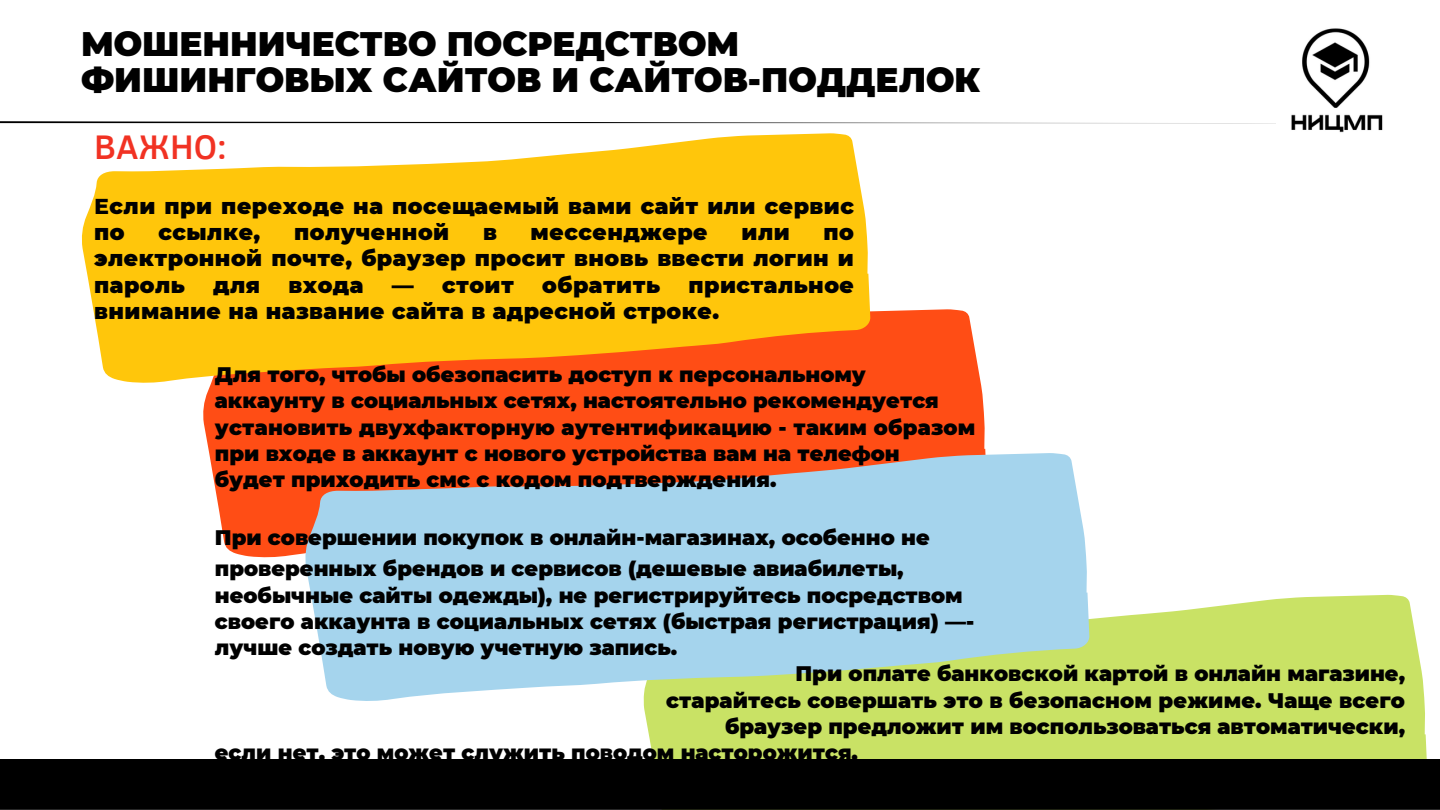
<style>
.page{position:relative;width:1440px;height:810px;background:#fff}
.page>*{position:absolute;margin:0;border:0;box-sizing:border-box;transform-origin:0 0}
.t1{font:500 35px "Clear Sans";color:#f13223}
.t2{font:900 34px/36.8px "Montserrat";color:#000}
.t3{font:900 22px/26.2px "Montserrat";letter-spacing:.02em;color:#000}
.t4{font:900 21px "Montserrat";color:#000}
.s1{font-weight:800}
</style>
<div class="page">
<div style="left:643px;top:595px;width:784px;height:164px;background:#c9e265"></div>
<div style="left:203px;top:309px;width:783px;height:249px;background:#ff4d15"></div>
<svg style="left:305px;top:453px;width:785px;height:249px;background:#b3c9ce"></svg>
<svg style="left:81px;top:133px;width:790px;height:250px;background:#ffc027"></svg>
<div style="left:0;top:759px;width:1440px;height:51px;background:#000"></div>
<svg style="left:0;top:121px;width:1103px;height:2px"></svg>
<img style="left:1291px;top:28px;width:92px;height:105px">
<p class="t2" style="left:81px;top:25px;width:901px">МОШЕННИЧЕСТВО ПОСРЕДСТВОМ<br>ФИШИНГОВЫХ САЙТОВ И САЙТОВ-ПОДДЕЛОК</p>
<p class="t1" style="left:94px;top:121px;width:134px">ВАЖНО:</p>
<p class="t3" style="left:94px;top:193px;width:761px"><span class="s1">Е</span>сли при переходе на посещаемый вами сайт или сервис по</p>
<p class="t3" style="left:158px;top:219px;width:103px">ссылке,</p>
<p class="t3" style="left:294px;top:219px;width:157px">полученной</p>
<p class="t3" style="left:483px;top:219px;width:15px">в</p>
<p class="t3" style="left:531px;top:219px;width:179px">мессенджере</p>
<p class="t3" style="left:742px;top:219px;width:50px">или</p>
<p class="t3" style="left:94px;top:219px;width:761px;text-align:justify;text-indent:729px">по электронной почте, браузер просит вновь ввести логин и пароль</p>
<p class="t3" style="left:213px;top:272px;width:48px">для</p>
<p class="t3" style="left:289px;top:272px;width:76px">входа</p>
<p class="t3" style="left:392px;top:272px;width:124px">— стоит</p>
<p class="t3" style="left:542px;top:272px;width:119px">обратить</p>
<p class="t3" style="left:94px;top:272px;width:761px;text-indent:594px">пристальное внимание на название сайта в адресной строке.</p>
<p class="t4" style="left:215px;top:362px;width:653px">Для того, чтобы обезопасить доступ к персональному</p>
<p class="t4" style="left:215px;top:388px;width:726px">аккаунту в социальных сетях, настоятельно рекомендуется</p>
<p class="t4" style="left:215px;top:414px;width:762px">установить двухфакторную аутентификацию - таким образом</p>
<p class="t4" style="left:215px;top:440px;width:686px">при входе в аккаунт с нового устройства вам на телефон</p>
<p class="t4" style="left:215px;top:467px;width:563px">будет приходить смс с кодом подтверждения.</p>
<p class="t4" style="left:215px;top:524px;width:717px">При совершении покупок в онлайн-магазинах, особенно не</p>
<p class="t4" style="left:215px;top:556px;width:690px">проверенных брендов и сервисов (дешевые авиабилеты,</p>
<p class="t4" style="left:215px;top:582px;width:749px">необычные сайты одежды), не регистрируйтесь посредством</p>
<p class="t4" style="left:215px;top:608px;width:761px">своего аккаунта в социальных сетях (быстрая регистрация) —-</p>
<p class="t4" style="left:215px;top:635px;width:464px">лучше создать новую учетную запись.</p>
<p class="t4" style="left:795px;top:661px;width:611px">При оплате банковской картой в онлайн магазине,</p>
<p class="t4" style="left:666px;top:687px;width:740px">старайтесь совершать это в безопасном режиме. Чаще всего</p>
<p class="t4" style="left:725px;top:713px;width:682px">браузер предложит им воспользоваться автоматически,</p>
<p class="t4" style="left:215px;top:740px;width:645px">если нет, это может служить поводом насторожится.</p>
</div>
